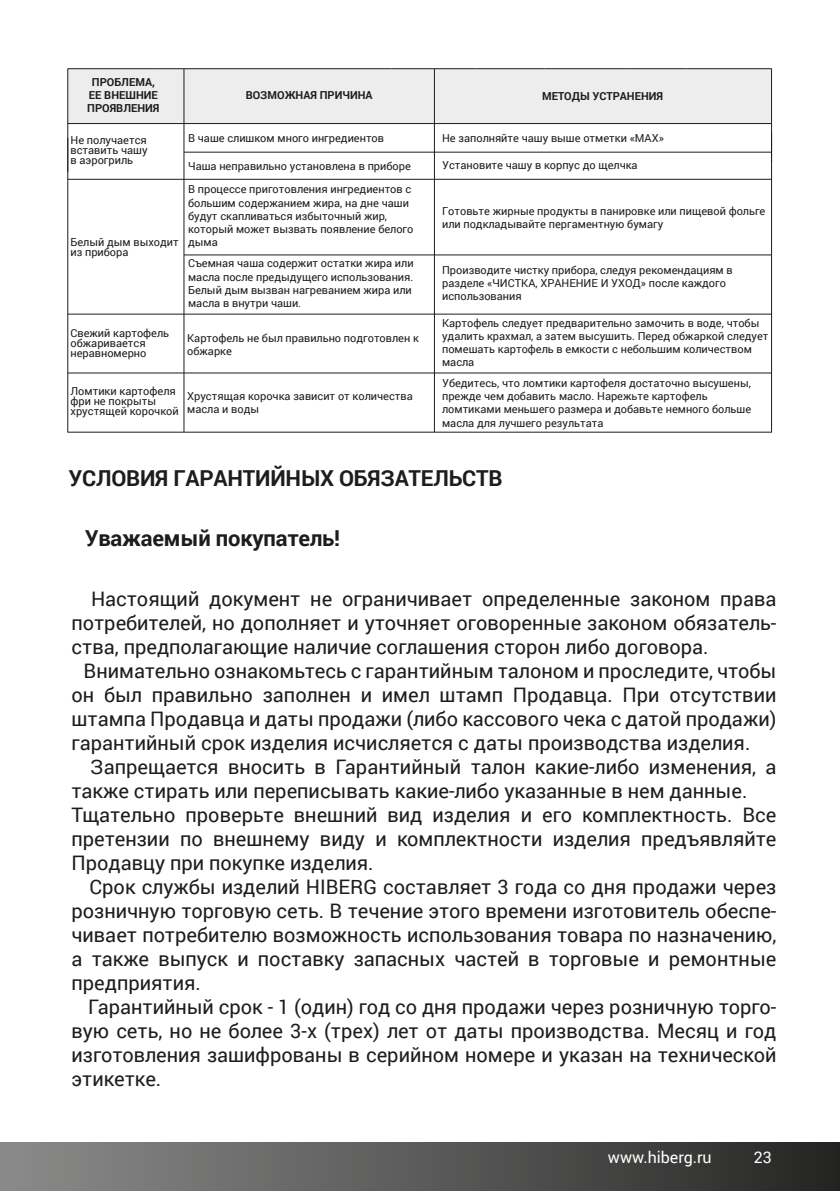
<style>
.page{position:relative;width:840px;height:1191px;background:#fff}
.page>*{position:absolute;margin:0;border:0;box-sizing:border-box;transform-origin:0 0}
.t1{font:700 22px "Roboto";letter-spacing:-.01em;color:#1d1d1b}
.t2{font:20px/24px "Roboto";color:#1d1d1b;text-align:justify}
.t3{font:16px "Roboto";color:#fff}
.t4{font:11px/13.2px "Roboto";color:#1d1d1b}
.t5{font:700 11px/13.2px "Roboto";color:#1d1d1b;text-align:center}
</style>
<div class="page">
<div style="left:0;top:1142px;width:839px;height:49px;background:linear-gradient(to right,#8d8d8c,#272625)"></div>
<div style="left:68px;top:69px;width:702px;height:54px;background:#ededed"></div>
<hr style="left:67px;top:68px;width:86px;height:1px;background:#1d1d1b">
<hr style="left:67px;top:69px;width:1px;height:363px;background:#1d1d1b">
<hr style="left:153px;top:68px;width:238px;height:1px;background:#1d1d1b">
<hr style="left:391px;top:68px;width:85px;height:1px;background:#1d1d1b">
<hr style="left:476px;top:68px;width:68px;height:1px;background:#1d1d1b">
<hr style="left:544px;top:68px;width:85px;height:1px;background:#1d1d1b">
<hr style="left:629px;top:68px;width:57px;height:1px;background:#1d1d1b">
<hr style="left:686px;top:68px;width:85px;height:1px;background:#1d1d1b">
<hr style="left:183px;top:69px;width:1px;height:363px;background:#1d1d1b">
<hr style="left:434px;top:69px;width:1px;height:363px;background:#1d1d1b">
<hr style="left:770px;top:69px;width:1px;height:93px;background:#1d1d1b">
<hr style="left:770px;top:132px;width:1px;height:300px;background:#1d1d1b">
<hr style="left:67px;top:123px;width:704px;height:1px;background:#1d1d1b">
<hr style="left:184px;top:152px;width:587px;height:1px;background:#1d1d1b">
<hr style="left:184px;top:254px;width:587px;height:1px;background:#1d1d1b">
<hr style="left:68px;top:179px;width:703px;height:1px;background:#1d1d1b">
<hr style="left:68px;top:314px;width:703px;height:1px;background:#1d1d1b">
<hr style="left:68px;top:373px;width:703px;height:1px;background:#1d1d1b">
<hr style="left:68px;top:432px;width:703px;height:1px;background:#1d1d1b">
<p class="t5" style="left:87px;top:75px;width:74px">ПРОБЛЕМА,<br>ЕЕ ВНЕШНИЕ<br>ПРОЯВЛЕНИЯ</p>
<p class="t4" style="left:70px;top:135px;width:79px;line-height:10px;text-align:justify">Не получается вставить чашу в аэрогриль</p>
<p class="t4" style="left:70px;top:237px;width:110px;line-height:10px">Белый дым выходит из прибора</p>
<p class="t4" style="left:70px;top:328px;width:100px;line-height:10px">Свежий картофель обжаривается неравномерно</p>
<p class="t5" style="left:245px;top:89px;width:128px">ВОЗМОЖНАЯ ПРИЧИНА</p>
<p class="t5" style="left:541px;top:90px;width:122px">МЕТОДЫ УСТРАНЕНИЯ</p>
<p class="t4" style="left:188px;top:131px;width:197px">В чаше слишком много ингредиентов</p>
<p class="t4" style="left:442px;top:131px;width:223px">Не заполняйте чашу выше отметки «MAX»</p>
<p class="t4" style="left:188px;top:160px;width:224px">Чаша неправильно установлена в приборе</p>
<p class="t4" style="left:442px;top:158px;width:197px">Установите чашу в корпус до щелчка</p>
<p class="t4" style="left:188px;top:183px;width:227px">В процессе приготовления ингредиентов с большим содержанием жира, на дне чаши будут скапливаться избыточный жир, который может вызвать появление белого дыма</p>
<p class="t4" style="left:442px;top:204px;width:324px">Готовьте жирные продукты в панировке или пищевой фольге или подкладывайте пергаментную бумагу</p>
<p class="t4" style="left:188px;top:257px;width:227px">Съемная чаша содержит остатки жира или масла после предыдущего использования.<br>Белый дым вызван нагреванием жира или масла в внутри чаши.</p>
<p class="t4" style="left:442px;top:263px;width:292px">Производите чистку прибора, следуя рекомендациям в разделе «ЧИСТКА, ХРАНЕНИЕ И УХОД» после каждого использования</p>
<p class="t4" style="left:187px;top:331px;width:233px">Картофель не был правильно подготовлен к обжарке</p>
<p class="t4" style="left:442px;top:316px;width:328px">Картофель следует предварительно замочить в воде, чтобы удалить крахмал, а затем высушить. Перед обжаркой следует помешать картофель в емкости с небольшим количеством масла</p>
<p class="t4" style="left:442px;top:376px;width:310px">Убедитесь, что ломтики картофеля достаточно высушены, прежде чем добавить масло. Нарежьте картофель ломтиками меньшего размера и добавьте немного больше масла для лучшего результата</p>
<h1 class="t1" style="left:68px;top:465px;width:435px">УСЛОВИЯ ГАРАНТИЙНЫХ ОБЯЗАТЕЛЬСТВ</h1>
<p class="t4" style="left:70px;top:386px;width:110px;line-height:10px">Ломтики картофеля фри не покрыты хрустящей корочкой</p>
<p class="t4" style="left:187px;top:389px;width:227px">Хрустящая корочка зависит от количества масла и воды</p>
<h1 class="t1" style="left:85px;top:525px;width:257px">Уважаемый покупатель!</h1>
<h2 class="t2" style="left:71px;top:587px;width:706px;text-indent:19px">Настоящий документ не ограничивает определенные законом права потребителей, но дополняет и уточняет оговоренные законом обязатель&shy;ства, предполагающие наличие соглашения сторон либо договора.</h2>
<p class="t2" style="left:71px;top:659px;width:706px;text-indent:12px">Внимательно ознакомьтесь с гарантийным талоном и проследите, чтобы он был правильно заполнен и имел штамп Продавца. При отсутствии штампа Продавца и даты продажи (либо кассового чека с датой продажи) гарантийный срок изделия исчисляется с даты производства изделия.</p>
<p class="t2" style="left:71px;top:755px;width:706px;text-align:left;text-indent:19px">Запрещается вносить в Гарантийный талон какие-либо изменения, а также стирать или переписывать какие-либо указанные в нем данные.<br>Тщательно проверьте внешний вид изделия и его комплектность. Все претензии по внешнему виду и комплектности изделия предъявляйте Продавцу при покупке изделия.</p>
<p class="t2" style="left:71px;top:875px;width:706px;text-indent:18px">Срок службы изделий HIBERG составляет 3 года со дня продажи через розничную торговую сеть. В течение этого времени изготовитель обеспе&shy;чивает потребителю возможность использования товара по назначению, а также выпуск и поставку запасных частей в торговые и ремонтные предприятия.</p>
<h2 class="t2" style="left:71px;top:995px;width:706px;text-indent:17px">Гарантийный срок - 1 (один) год со дня продажи через розничную торго&shy;вую сеть, но не более 3-х (трех) лет от даты производства. Месяц и год изготовления зашифрованы в серийном номере и указан на технической этикетке.</h2>
<h3 class="t3" style="left:607px;top:1147px;width:105px">www.hiberg.ru</h3>
<h3 class="t3" style="left:753px;top:1147px;width:20px">23</h3>
</div>
